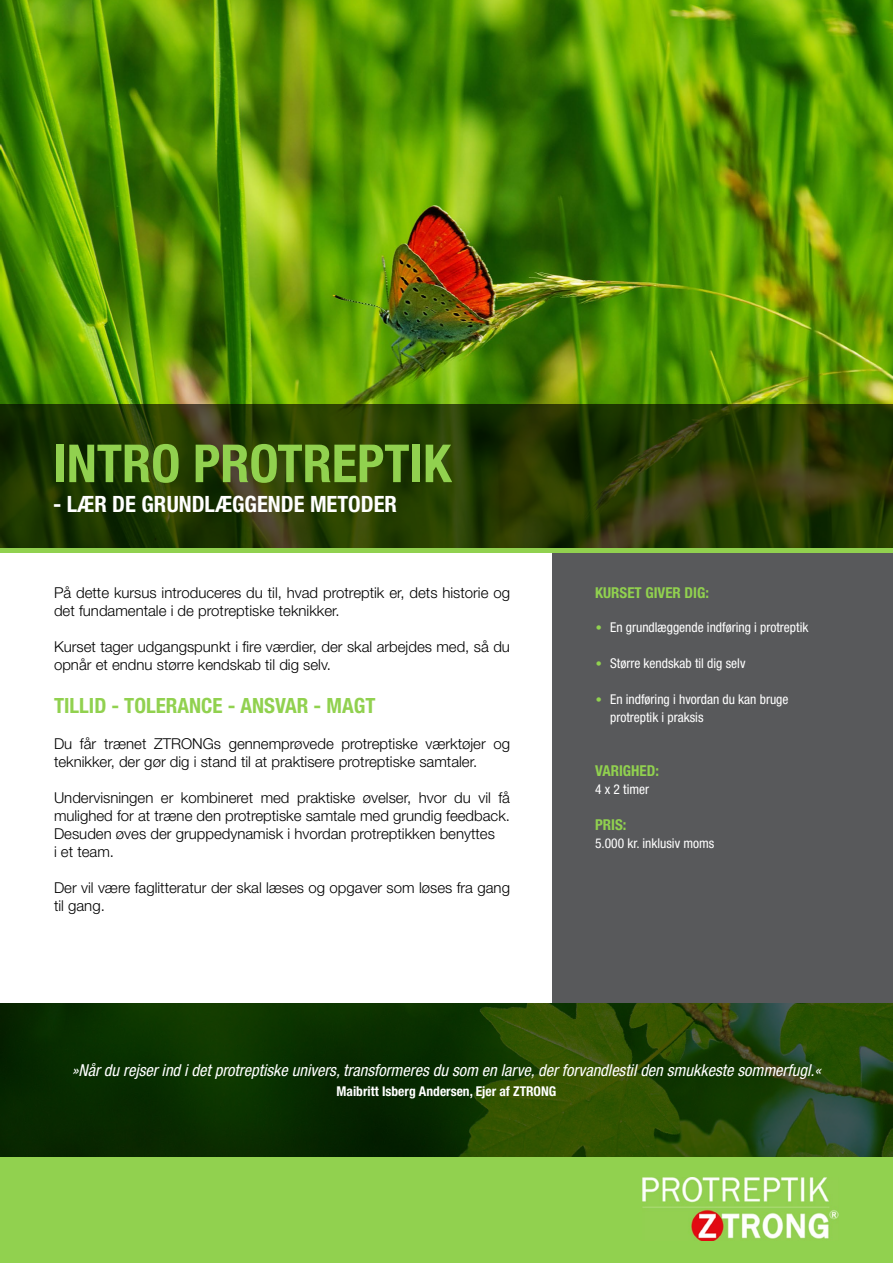
<style>
.page{position:relative;width:893px;height:1263px;background:#fff}
.page>*{position:absolute;margin:0;border:0;box-sizing:border-box;transform-origin:0 0}
.t1{font:700 condensed 52.5px "Helvetica Neue LT Std";color:#91d14f}
.t2{font:700 condensed 22.5px "Helvetica Neue LT Std";color:#fff}
.t3{font:700 condensed 21px "Helvetica Neue LT Std";color:#91d14f}
.t4{font:italic condensed 16.5px "Helvetica Neue LT Std";color:#fff}
.t5{font:300 15px/18px "Helvetica Neue LT Std";color:#000}
.t6{font:700 condensed 15px "Helvetica Neue LT Std";color:#91d14f}
.t7{font:condensed 13.5px/18px "Helvetica Neue LT Std";color:#fff}
.t8{font:700 condensed 13.5px "Helvetica Neue LT Std";color:#fff}
.s1{font-family:"DIN Pro";font-weight:300;font-stretch:normal;color:#91d14f}
</style>
<div class="page">
<div style="left:0;top:1157px;width:893px;height:106px;background:#91d14f"></div>
<img style="left:642px;top:1177px;width:196px;height:64px">
<img style="left:0;top:0;width:893px;height:404px">
<div style="left:553px;top:553px;width:340px;height:604px;background:#58595b"></div>
<svg style="left:0;top:404px;width:893px;height:145px;background:#273a04"></svg>
<hr style="left:0;top:549px;width:893px;height:4px;background:#91d14f">
<svg style="left:0;top:1003px;width:893px;height:154px;background:#183b05"></svg>
<p class="t1" style="left:53px;top:432px;width:400px">INTRO PROTREPTIK</p>
<p class="t2" style="left:53px;top:490px;width:345px">- LÆR DE GRUNDLÆGGENDE METODER</p>
<p class="t5" style="left:54px;top:583px;width:458px">På dette kursus introduceres du til, hvad protreptik er, dets historie og det fundamentale i de protreptiske teknikker.</p>
<p class="t5" style="left:54px;top:637px;width:457px">Kurset tager udgangspunkt i fire værdier, der skal arbejdes med, så du opnår et endnu større kendskab til dig selv.</p>
<p class="t3" style="left:54px;top:693px;width:323px">TILLID - TOLERANCE - ANSVAR - MAGT</p>
<p class="t5" style="left:54px;top:734px;width:458px">Du får trænet ZTRONGs gennemprøvede protreptiske værktøjer og teknikker, der gør dig i stand til at praktisere protreptiske samtaler.</p>
<p class="t5" style="left:54px;top:788px;width:458px">Undervisningen er kombineret med praktiske øvelser, hvor du vil få mulighed for at træne den protreptiske samtale med grundig feedback.</p>
<p class="t5" style="left:54px;top:824px;width:442px">Desuden øves der gruppedynamisk i hvordan protreptikken benyttes</p>
<p class="t5" style="left:54px;top:842px;width:62px">i et team.</p>
<p class="t5" style="left:54px;top:878px;width:457px">Der vil være faglitteratur der skal læses og opgaver som løses fra gang til gang.</p>
<p class="t6" style="left:595px;top:583px;width:115px">KURSET GIVER DIG:</p>
<p class="t7" style="left:595px;top:618px;width:215px"><span class="s1">•</span> En grundlæggende indføring i protreptik</p>
<p class="t7" style="left:595px;top:654px;width:152px"><span class="s1">•</span> Større kendskab til dig selv</p>
<p class="t7" style="left:610px;top:690px;width:180px;text-indent:-15px"><span class="s1">•</span> En indføring i hvordan du kan bruge protreptik i praksis</p>
<p class="t6" style="left:595px;top:761px;width:65px">VARIGHED:</p>
<p class="t7" style="left:595px;top:780px;width:56px">4 x 2 timer</p>
<p class="t6" style="left:595px;top:815px;width:33px">PRIS:</p>
<p class="t7" style="left:595px;top:834px;width:121px">5.000 kr. inklusiv moms</p>
<p class="t4" style="left:72px;top:1061px;width:750px">»Når du rejser ind i det protreptiske univers, transformeres du som en larve, der forvandlestil den smukkeste sommerfugl.«</p>
<p class="t8" style="left:337px;top:1083px;width:221px">Maibritt Isberg Andersen, Ejer af ZTRONG</p>
</div>
